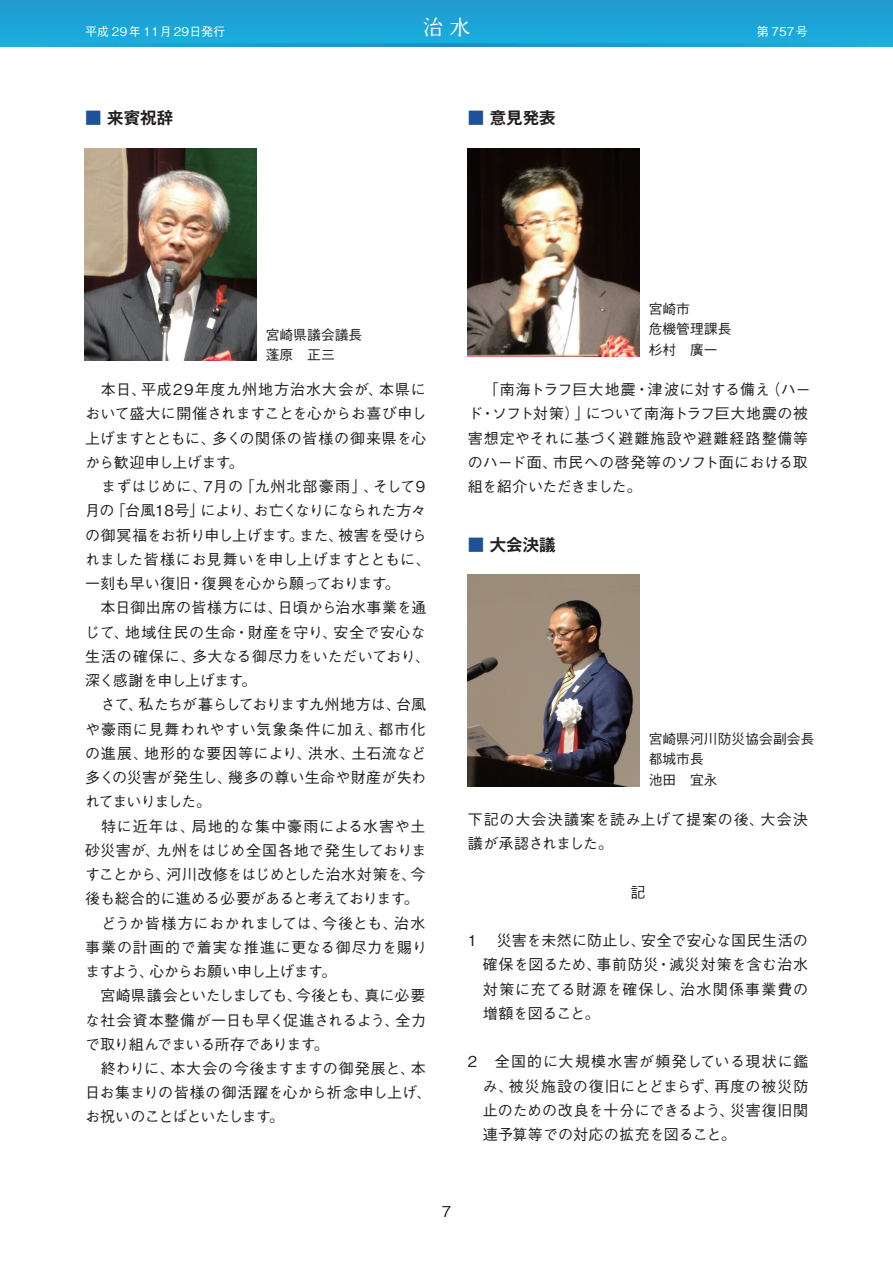
<style>
.page{position:relative;width:893px;height:1263px;background:#fff}
.page>*{position:absolute;margin:0;border:0;box-sizing:border-box;transform-origin:0 0}
.t1{font:21px "Marumin Old 90 pv RKSJ H";color:#fff}
.t2{font:700 16.5px "Gothic MB101 Pro De";color:#231f20}
.t3{font:500 15px/24.3px "Gothic BBB Pro";letter-spacing:.005em;color:#231f20}
.t4{font:500 15px/24.3px "Gothic BBB Pro";letter-spacing:.045em;color:#231f20}
.t5{font:500 13.8px/20.4px "Gothic BBB Pro";color:#231f20}
.t6{font:500 12px "Gothic BBB Pro";letter-spacing:.02em;color:#fff}
.s1{color:#1d5199}
</style>
<div class="page">
<div style="left:0;top:0;width:893px;height:47px;background:#1ca3d7"></div>
<svg style="left:0;top:44px;width:893px;height:3px"></svg>
<img style="left:85px;top:148px;width:171px;height:213px">
<img style="left:468px;top:148px;width:172px;height:208px">
<img style="left:468px;top:575px;width:172px;height:212px">
<h1 class="t1" style="left:422px;top:17px;width:50px">治水</h1>
<p class="t6" style="left:85px;top:22px;width:142px">平成 29年 11月 29日発行</p>
<p class="t6" style="left:757px;top:22px;width:53px">第 757号</p>
<p class="t2" style="left:85px;top:104px;width:89px"><span class="s1">■</span> 来賓祝辞</p>
<p class="t2" style="left:468px;top:104px;width:89px"><span class="s1">■</span> 意見発表</p>
<p class="t5" style="left:266px;top:323px;width:98px">宮崎県議会議長蓬原　正三</p>
<p class="t3" style="left:85px;top:375px;width:348px">　本日、平成29年度九州地方治水大会が、本県において盛大に開催されますことを心からお喜び申し上げますとともに、多くの関係の皆様の御来県を心から歓迎申し上げます。<br>　まずはじめに、7月の「九州北部豪雨」、そして9月の「台風18号」により、お亡くなりになられた方々の御冥福をお祈り申し上げます。また、被害を受けられました皆様にお見舞いを申し上げますとともに、一刻も早い復旧・復興を心から願っております。<br>　本日御出席の皆様方には、日頃から治水事業を通じて、地域住民の生命・財産を守り、安全で安心な生活の確保に、多大なる御尽力をいただいており、深く感謝を申し上げます。<br>　さて、私たちが暮らしております九州地方は、台風や豪雨に見舞われやすい気象条件に加え、都市化の進展、地形的な要因等により、洪水、土石流など多くの災害が発生し、幾多の尊い生命や財産が失われてまいりました。<br>　特に近年は、局地的な集中豪雨による水害や土砂災害が、九州をはじめ全国各地で発生しておりますことから、河川改修をはじめとした治水対策を、今後も総合的に進める必要があると考えております。　どうか皆様方におかれましては、今後とも、治水事業の計画的で着実な推進に更なる御尽力を賜りますよう、心からお願い申し上げます。<br>　宮崎県議会といたしましても、今後とも、真に必要な社会資本整備が一日も早く促進されるよう、全力で取り組んでまいる所存であります。<br>　終わりに、本大会の今後ますますの御発展と、本日お集まりの皆様の御活躍を心から祈念申し上げ、お祝いのことばといたします。</p>
<p class="t5" style="left:649px;top:297px;width:84px">宮崎市<br>危機管理課長杉村　廣一</p>
<p class="t3" style="left:468px;top:375px;width:344px">　「南海トラフ巨大地震・津波に対する備え（ハード・ソフト対策）」について南海トラフ巨大地震の被害想定やそれに基づく避難施設や避難経路整備等のハード面、市民への啓発等のソフト面における取組を紹介いただきました。</p>
<p class="t2" style="left:468px;top:531px;width:89px"><span class="s1">■</span> 大会決議</p>
<p class="t5" style="left:649px;top:727px;width:167px">宮崎県河川防災協会副会長都城市長<br>池田　宜永</p>
<p class="t4" style="left:468px;top:805px;width:342px">下記の大会決議案を読み上げて提案の後、大会決議が承認されました。</p>
<p class="t3" style="left:631px;top:878px;width:16px">記</p>
<p class="t3" style="left:468px;top:926px;width:11px">1</p>
<p class="t3" style="left:483px;top:926px;width:327px;text-align:justify;text-indent:14px">災害を未然に防止し、安全で安心な国民生活の確保を図るため、事前防災・減災対策を含む治水対策に充てる財源を確保し、治水関係事業費の増額を図ること。</p>
<p class="t3" style="left:483px;top:1048px;width:327px;text-align:justify;text-indent:-15px">2　全国的に大規模水害が頻発している現状に鑑み、被災施設の復旧にとどまらず、再度の被災防止のための改良を十分にできるよう、災害復旧関連予算等での対応の拡充を図ること。</p>
<p class="t3" style="left:442px;top:1197px;width:11px">7</p>
</div>
